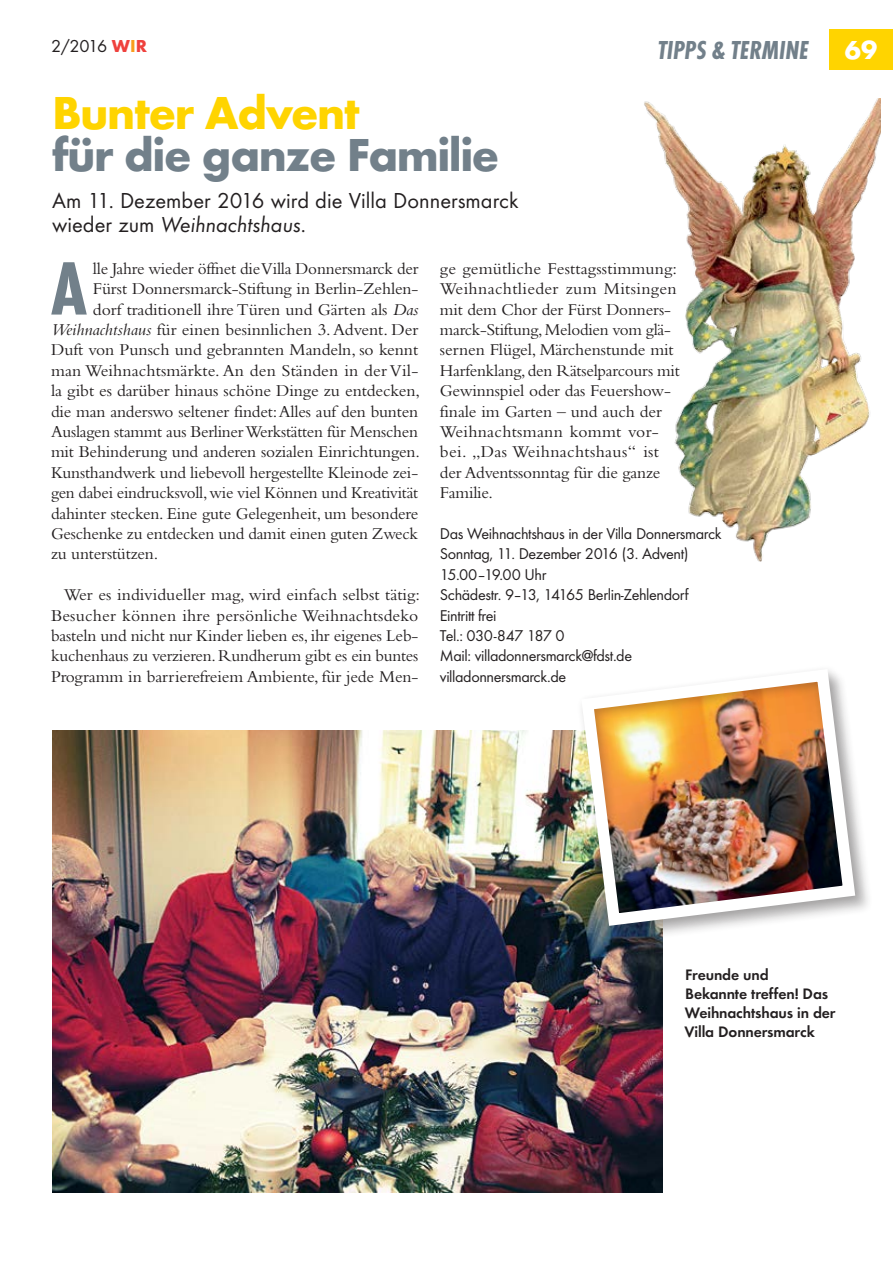
<style>
.page{position:relative;width:893px;height:1263px;background:#fff}
.page>*{position:absolute;margin:0;border:0;box-sizing:border-box;transform-origin:0 0}
.t1{font:700 condensed 78.45px "Futura T";color:#72808a}
.t2{font:700 48px/42px "Futura T";letter-spacing:-.03em;color:#72808a}
.t3{font:italic 700 condensed 27px "Futura T";color:#72808a}
.t4{font:700 27px "Futura T";color:#fff}
.t5{font:22.5px/24px "Futura T";color:#231f20}
.t6{font:18px "Futura T";color:#231f20}
.t7{font:17.25px/20.4px "Bembo";letter-spacing:-.01em;color:#231f20}
.t8{font:16.2px/20.4px "Futura T";letter-spacing:-.025em;color:#231f20}
.t9{font:600 15.75px/19.2px "Futura T";letter-spacing:-.01em;color:#231f20}
.s1{font-weight:700;color:#ef413d}
.s2{font-weight:700;color:#f99d1c}
.s3{color:#ffd400}
.s4{font-style:italic}
</style>
<div class="page">
<div style="left:829px;top:30px;width:64px;height:40px;background:#ffd400"></div>
<img style="left:52px;top:731px;width:611px;height:461px">
<img style="left:644px;top:98px;width:236px;height:463px">
<div style="left:583px;top:670px;width:291px;height:274px;background:#231f20;opacity:.25"></div>
<div style="left:576px;top:664px;width:291px;height:273px;background:#231f20;opacity:.25"></div>
<img style="left:575px;top:664px;width:287px;height:268px">
<p class="t6" style="left:51px;top:36px;width:97px">2/2016 <span class="s1">W</span><span class="s2">I</span><span class="s1">R</span></p>
<p class="t4" style="left:845px;top:34px;width:34px">69</p>
<p class="t2" style="left:52px;top:92px;width:449px"><span class="s3">Bunter Advent<br></span>für die ganze Familie</p>
<p class="t5" style="left:52px;top:188px;width:468px">Am 11. Dezember 2016 wird die Villa Donnersmarck wieder zum <span class="s4">Weihnachtshaus</span>.</p>
<h3 class="t3" style="left:658px;top:35px;width:152px">TIPPS &amp; TERMINE</h3>
<p class="t1" style="left:51px;top:243px;width:38px">A</p>
<p class="t7" style="left:93px;top:258px;width:327px">lle Jahre wieder öffnet dieVilla Donnersmarck der</p>
<p class="t7" style="left:93px;top:278px;width:326px">Fürst Donnersmarck-Stiftung in Berlin-Zehlen-</p>
<p class="t7" style="left:93px;top:299px;width:327px">dorf traditionell ihre Türen und Gärten als <span class="s4">Das</span></p>
<p class="t7" style="left:51px;top:319px;width:369px"><span class="s4">Weihnachtshaus</span> für einen besinnlichen 3.Advent. Der</p>
<p class="t7" style="left:51px;top:339px;width:369px">Duft von Punsch und gebrannten Mandeln, so kennt</p>
<p class="t7" style="left:51px;top:360px;width:368px">man Weihnachtsmärkte. An den Ständen in der Vil-</p>
<p class="t7" style="left:51px;top:380px;width:370px">la gibt es darüber hinaus schöne Dinge zu entdecken,</p>
<p class="t7" style="left:51px;top:401px;width:369px">die man anderswo seltener findet:Alles auf den bunten</p>
<p class="t7" style="left:51px;top:421px;width:368px">Auslagen stammt aus Berliner Werkstätten für Menschen</p>
<p class="t7" style="left:51px;top:441px;width:370px">mit Behinderung und anderen sozialen Einrichtungen.</p>
<p class="t7" style="left:51px;top:462px;width:368px">Kunsthandwerk und liebevoll hergestellte Kleinode zei-</p>
<p class="t7" style="left:51px;top:482px;width:369px">gen dabei eindrucksvoll, wie viel Können und Kreativität</p>
<p class="t7" style="left:51px;top:503px;width:369px">dahinter stecken. Eine gute Gelegenheit, um besondere</p>
<p class="t7" style="left:51px;top:523px;width:369px">Geschenke zu entdecken und damit einen guten Zweck</p>
<p class="t7" style="left:51px;top:543px;width:109px">zu unterstützen.</p>
<p class="t7" style="left:51px;top:584px;width:371px;text-indent:13px">Wer es individueller mag, wird einfach selbst tätig:<br>Besucher können ihre persönliche Weihnachtsdeko basteln und nicht nur Kinder lieben es, ihr eigenes Leb&shy;kuchenhaus zu verzieren. Rundherum gibt es ein buntes Programm in barrierefreiem Ambiente, für jede Men-</p>
<p class="t7" style="left:440px;top:258px;width:241px">ge gemütliche Festtagsstimmung:<br>Weihnachtlieder zum Mitsingen mit dem Chor der Fürst Donners&shy;marck-Stiftung, Melodien vom glä&shy;sernen Flügel, Märchenstunde mit<br>Harfenklang, den Rätselparcours mit<br>Gewinnspiel oder das Feuershow&shy;finale im Garten – und auch der<br>Weihnachtsmann kommt vor&shy;bei. „Das Weihnachtshaus“ ist der Adventssonntag für die ganze<br>Familie.</p>
<p class="t8" style="left:440px;top:523px;width:283px">Das Weihnachtshaus in der Villa Donnersmarck<br>Sonntag, 11. Dezember 2016 (3. Advent)<br>15.00–19.00 Uhr<br>Schädestr. 9–13, 14165 Berlin-Zehlendorf<br>Eintritt frei<br>Tel.: 030-847 187 0<br>Mail: villadonnersmarck@fdst.de villadonnersmarck.de</p>
<p class="t9" style="left:684px;top:965px;width:153px">Freunde und<br>Bekannte treffen! Das<br>Weihnachtshaus in der<br>Villa Donnersmarck</p>
</div>
